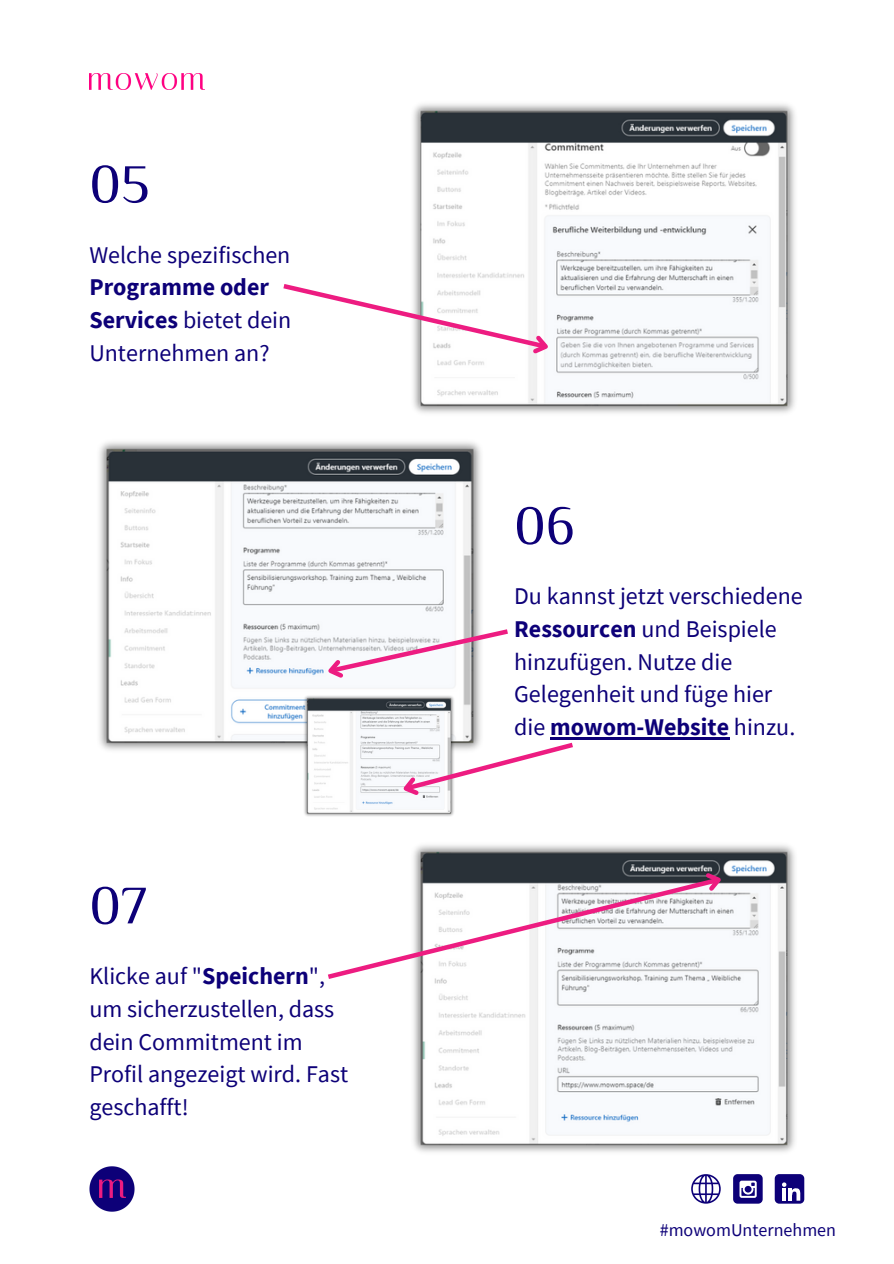
<style>
.page{position:relative;width:894px;height:1264px;background:#fff}
.page>*{position:absolute;margin:0;border:0;box-sizing:border-box;transform-origin:0 0}
.t1{font:54px "Philosopher";color:#0d0078}
.t2{font:24px/32.7px "Source Sans Pro";color:#0d0078}
.t3{font:18px "Source Sans Pro";color:#0d0078}
.s1{font-weight:700}
</style>
<div class="page">
<div style="left:774px;top:1174px;width:29px;height:29px;background:#0d0078;border-radius:4px"></div>
<svg style="left:782px;top:1182px;width:18px;height:18px"></svg>
<div style="left:733px;top:1174px;width:29px;height:29px;background:#0d0078;border-radius:4px"></div>
<svg style="left:739px;top:1180px;width:17px;height:17px"></svg>
<svg style="left:691px;top:1174px;width:29px;height:29px"></svg>
<img style="left:89px;top:1166px;width:45px;height:45px">
<img style="left:89px;top:73px;width:114px;height:16px">
<img style="left:99px;top:442px;width:382px;height:308px">
<svg style="left:320px;top:626px;width:188px;height:59px"></svg>
<img style="left:300px;top:693px;width:157px;height:123px">
<svg style="left:395px;top:739px;width:182px;height:64px"></svg>
<img style="left:413px;top:104px;width:382px;height:309px">
<svg style="left:283px;top:281px;width:272px;height:80px"></svg>
<hr style="left:550px;top:737px;width:179px;height:2px;background:#0d0078">
<img style="left:413px;top:845px;width:382px;height:307px">
<svg style="left:328px;top:865px;width:400px;height:117px"></svg>
<p class="t1" style="left:89px;top:166px;width:62px">05</p>
<h1 class="t2" style="left:89px;top:238px;width:203px">Welche spezifischen<br><span class="s1">Programme oder<br>Services</span> bietet dein<br>Unternehmen an?</h1>
<p class="t1" style="left:89px;top:887px;width:59px">07</p>
<p class="t2" style="left:89px;top:959px;width:260px">Klicke auf "<span class="s1">Speichern</span>", um sicherzustellen, dass dein Commitment im<br>Profil angezeigt wird. Fast geschafft!</p>
<p class="t1" style="left:514px;top:508px;width:62px">06</p>
<p class="t2" style="left:514px;top:579px;width:290px">Du kannst jetzt verschiedene<br><span class="s1">Ressourcen</span> und Beispiele hinzufügen. Nutze die<br>Gelegenheit und füge hier die <span class="s1">mowom-Website</span> hinzu.</p>
<p class="t3" style="left:659px;top:1217px;width:178px">#mowomUnternehmen</p>
</div>
